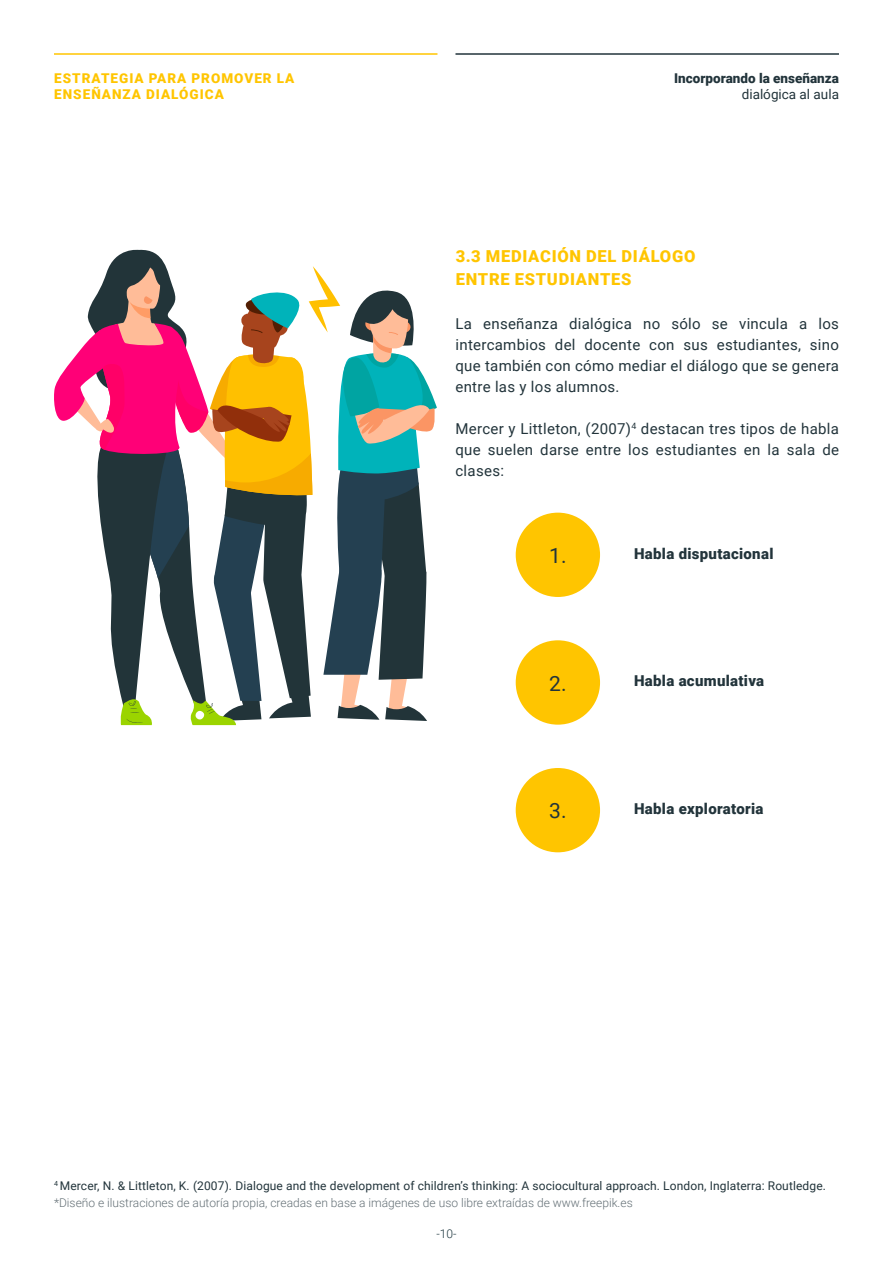
<style>
.page{position:relative;width:893px;height:1263px;background:#fff}
.page>*{position:absolute;margin:0;border:0;box-sizing:border-box;transform-origin:0 0}
.t1{font:21px "Roboto";color:#22343b}
.t2{font:900 16.5px/22.8px "Roboto";letter-spacing:.045em;color:#ffc500}
.t3{font:15px/21px "Roboto";letter-spacing:.02em;color:#22343b;text-align:justify}
.t4{font:900 15px "Roboto";letter-spacing:.02em;color:#22343b}
.t5{font:900 13.5px/16.2px "Roboto";letter-spacing:.075em;color:#ffc500}
.t6{font:900 13.5px "Roboto";color:#22343b}
.t7{font:13.5px "Roboto";color:#22343b}
.t8{font:12px "Roboto";letter-spacing:.01em;color:#22343b}
.t9{font:300 12px "Roboto";color:#647076}
.t10{font:300 12px "Roboto";color:#1b343c}
</style>
<div class="page">
<hr style="left:54px;top:53px;width:383px;height:2px;background:#ffc500">
<hr style="left:455px;top:53px;width:384px;height:2px;background:#22343b">
<div style="left:516px;top:513px;width:84px;height:84px;background:#ffc500;border-radius:50%"></div>
<div style="left:516px;top:640px;width:84px;height:85px;background:#ffc500;border-radius:50%"></div>
<div style="left:516px;top:768px;width:84px;height:84px;background:#ffc500;border-radius:50%"></div>
<svg style="left:54px;top:249px;width:383px;height:476px"></svg>
<p class="t5" style="left:54px;top:69px;width:242px">ESTRATEGIA PARA PROMOVER LA<br>ENSEÑANZA DIALÓGICA</p>
<p class="t6" style="left:674px;top:68px;width:166px">Incorporando la enseñanza</p>
<p class="t7" style="left:742px;top:84px;width:99px">dialógica al aula</p>
<p class="t2" style="left:456px;top:244px;width:241px">3.3 MEDIACIÓN DEL DIÁLOGO<br>ENTRE ESTUDIANTES</p>
<p class="t3" style="left:455px;top:312px;width:385px">La enseñanza dialógica no sólo se vincula a los intercambios del docente con sus estudiantes, sino que también con cómo mediar el diálogo que se genera entre las y los alumnos.</p>
<p class="t3" style="left:455px;top:417px;width:385px">Mercer y Littleton, (2007)<sup>4</sup> destacan tres tipos de habla que suelen darse entre los estudiantes en la sala de clases:</p>
<h1 class="t1" style="left:549px;top:541px;width:19px">1.</h1>
<p class="t4" style="left:634px;top:543px;width:141px">Habla disputacional</p>
<h1 class="t1" style="left:549px;top:669px;width:19px">2.</h1>
<p class="t4" style="left:634px;top:670px;width:132px">Habla acumulativa</p>
<h1 class="t1" style="left:549px;top:796px;width:19px">3.</h1>
<p class="t4" style="left:634px;top:798px;width:131px">Habla exploratoria</p>
<p class="t8" style="left:54px;top:1177px;width:773px"><sup>4</sup> Mercer, N. &amp; Littleton, K. (2007). Dialogue and the development of children’s thinking: A sociocultural approach. London, Inglaterra: Routledge.</p>
<p class="t9" style="left:54px;top:1194px;width:580px">*Diseño e ilustraciones de autoría propia, creadas en base a imágenes de uso libre extraídas de www.freepik.es</p>
<p class="t10" style="left:436px;top:1225px;width:22px">-10-</p>
</div>
